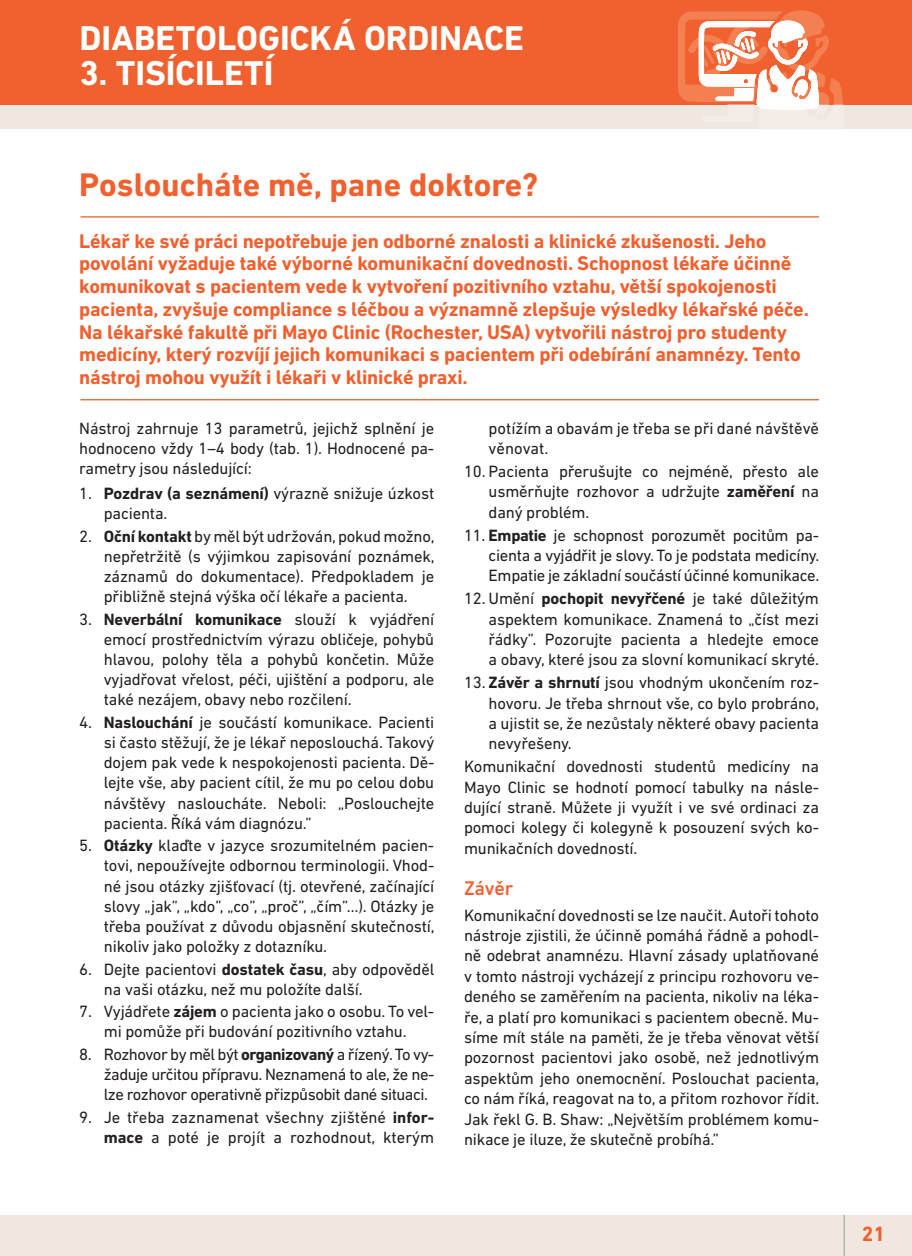
<style>
.page{position:relative;width:912px;height:1256px;background:#fff}
.page>*{position:absolute;margin:0;border:0;box-sizing:border-box;transform-origin:0 0}
.t1{font:700 35px "DIN Next LT Pro";letter-spacing:-.005em;color:#fff}
.t2{font:700 33.25px "DIN Next LT Pro";color:#f1602f}
.t3{font:700 21px "DIN Next LT Pro";color:#f1602f}
.t4{font:700 20.12px/22.8px "DIN Next LT Pro";letter-spacing:-.01em;color:#f1602f}
.t5{font:500 20.12px "DIN Next LT Pro";letter-spacing:-.01em;color:#f1602f}
.t6{font:16.62px/20.3px "DIN Next LT Pro";letter-spacing:-.01em;color:#231f20;text-align:justify}
.s1{font-weight:700}
</style>
<div class="page">
<div style="left:0;top:0;width:911px;height:129px;background:#f0e7e1"></div>
<div style="left:0;top:0;width:911px;height:104px;background:#f1602f"></div>
<div style="left:0;top:1214px;width:911px;height:41px;background:#f0e7e1"></div>
<hr style="left:843px;top:1214px;width:1px;height:41px;background:#979a9e">
<svg style="left:677px;top:10px;width:167px;height:100px"></svg>
<hr style="left:80px;top:216px;width:738px;height:1px;background:#f1602f">
<hr style="left:80px;top:399px;width:738px;height:1px;background:#f1602f">
<h1 class="t1" style="left:80px;top:26px;width:446px">DIABETOLOGICKÁ ORDINACE</h1>
<h1 class="t1" style="left:80px;top:61px;width:195px">3. TISÍCILETÍ</h1>
<h2 class="t2" style="left:79px;top:173px;width:460px">Posloucháte mě, pane doktore?</h2>
<p class="t4" style="left:79px;top:231px;width:731px">Lékař ke své práci nepotřebuje jen odborné znalosti a klinické zkušenosti. Jeho povolání vyžaduje také výborné komunikační dovednosti. Schopnost lékaře účinně komunikovat s pacientem vede k vytvoření pozitivního vztahu, větší spokojenosti pacienta, zvyšuje compliance s léčbou a významně zlepšuje výsledky lékařské péče.<br>Na lékařské fakultě při Mayo Clinic (Rochester, USA) vytvořili nástroj pro studenty medicíny, který rozvíjí jejich komunikaci s pacientem při odebírání anamnézy. Tento nástroj mohou využít i lékaři v klinické praxi.</p>
<p class="t6" style="left:79px;top:419px;width:356px">Nástroj zahrnuje 13 parametrů, jejichž splnění je hodnoceno vždy 1–4 body (tab. 1). Hodnocené pa&shy;rametry jsou následující:</p>
<p class="t6" style="left:104px;top:485px;width:332px;text-indent:-25px">1. <span class="s1">Pozdrav (a seznámení)</span> výrazně snižuje úzkost pacienta.</p>
<p class="t6" style="left:104px;top:527px;width:332px;text-indent:-25px">2. <span class="s1">Oční kontakt</span> by měl být udržován, pokud možno, nepřetržitě (s výjimkou zapisování poznámek, záznamů do dokumentace). Předpokladem je přibližně stejná výška očí lékaře a pacienta.</p>
<p class="t6" style="left:104px;top:610px;width:332px;text-indent:-25px">3. <span class="s1">Neverbální komunikace</span> slouží k vyjádření emocí prostřednictvím výrazu obličeje, pohybů hlavou, polohy těla a pohybů končetin. Může vyjadřovat vřelost, péči, ujištění a podporu, ale také nezájem, obavy nebo rozčilení.</p>
<p class="t6" style="left:104px;top:713px;width:332px;text-indent:-25px">4. <span class="s1">Naslouchání</span> je součástí komunikace. Pacienti si často stěžují, že je lékař neposlouchá. Takový dojem pak vede k nespokojenosti pacienta. Dě&shy;lejte vše, aby pacient cítil, že mu po celou dobu návštěvy nasloucháte. Neboli: „Poslouchejte pacienta. Říká vám diagnózu.”</p>
<p class="t6" style="left:104px;top:837px;width:332px;text-indent:-25px">5. <span class="s1">Otázky</span> klaďte v jazyce srozumitelném pacien&shy;tovi, nepoužívejte odbornou terminologii. Vhod&shy;né jsou otázky zjišťovací (tj. otevřené, začínající slovy „jak”, „kdo”, „co”, „proč”, „čím”…). Otázky je třeba používat z důvodu objasnění skutečností, nikoliv jako položky z dotazníku.</p>
<p class="t6" style="left:104px;top:960px;width:332px;text-indent:-25px">6. Dejte pacientovi <span class="s1">dostatek času</span>, aby odpověděl na vaši otázku, než mu položíte další.</p>
<p class="t6" style="left:79px;top:1003px;width:356px;text-align:center">7. Vyjádřete <span class="s1">zájem</span> o pacienta jako o osobu. To vel&shy;mi pomůže při budování pozitivního vztahu.</p>
<p class="t6" style="left:104px;top:1045px;width:332px;text-indent:-25px">8. Rozhovor by měl být <span class="s1">organizovaný</span> a řízený. To vy&shy;žaduje určitou přípravu. Neznamená to ale, že ne&shy;lze rozhovor operativně přizpůsobit dané situaci.</p>
<p class="t6" style="left:79px;top:1108px;width:356px;text-align:right">9. Je třeba zaznamenat všechny zjištěné <span class="s1">infor&shy;mace</span> a poté je projít a rozhodnout, kterým</p>
<p class="t6" style="left:488px;top:419px;width:332px">potížím a obavám je třeba se při dané návštěvě věnovat.</p>
<p class="t6" style="left:488px;top:462px;width:332px;text-indent:-25px">10. Pacienta přerušujte co nejméně, přesto ale usměrňujte rozhovor a udržujte <span class="s1">zaměření</span> na daný problém.</p>
<p class="t6" style="left:488px;top:526px;width:332px;text-indent:-25px">11. <span class="s1">Empatie</span> je schopnost porozumět pocitům pa&shy;cienta a vyjádřit je slovy. To je podstata medicíny.<br>Empatie je základní součástí účinné komunikace.</p>
<p class="t6" style="left:488px;top:590px;width:332px;text-indent:-25px">12. Umění <span class="s1">pochopit nevyřčené</span> je také důležitým aspektem komunikace. Znamená to „číst mezi řádky”. Pozorujte pacienta a hledejte emoce a obavy, které jsou za slovní komunikací skryté.</p>
<p class="t6" style="left:488px;top:674px;width:332px;text-indent:-25px">13. <span class="s1">Závěr a shrnutí</span> jsou vhodným ukončením roz&shy;hovoru. Je třeba shrnout vše, co bylo probráno, a ujistit se, že nezůstaly některé obavy pacienta nevyřešeny.</p>
<p class="t6" style="left:464px;top:758px;width:356px">Komunikační dovednosti studentů medicíny na Mayo Clinic se hodnotí pomocí tabulky na násle&shy;dující straně. Můžete ji využít i ve své ordinaci za pomoci kolegy či kolegyně k posouzení svých ko&shy;munikačních dovedností.</p>
<p class="t5" style="left:464px;top:881px;width:51px">Závěr</p>
<p class="t6" style="left:464px;top:906px;width:357px">Komunikační dovednosti se lze naučit. Autoři tohoto nástroje zjistili, že účinně pomáhá řádně a pohodl&shy;ně odebrat anamnézu. Hlavní zásady uplatňované v tomto nástroji vycházejí z principu rozhovoru ve&shy;deného se zaměřením na pacienta, nikoliv na léka&shy;ře, a platí pro komunikaci s pacientem obecně. Mu&shy;síme mít stále na paměti, že je třeba věnovat větší pozornost pacientovi jako osobě, než jednotlivým aspektům jeho onemocnění. Poslouchat pacienta, co nám říká, reagovat na to, a přitom rozhovor řídit.<br>Jak řekl G. B. Shaw: „Největším problémem komu&shy;nikace je iluze, že skutečně probíhá.”</p>
<p class="t3" style="left:861px;top:1226px;width:25px">21</p>
</div>
